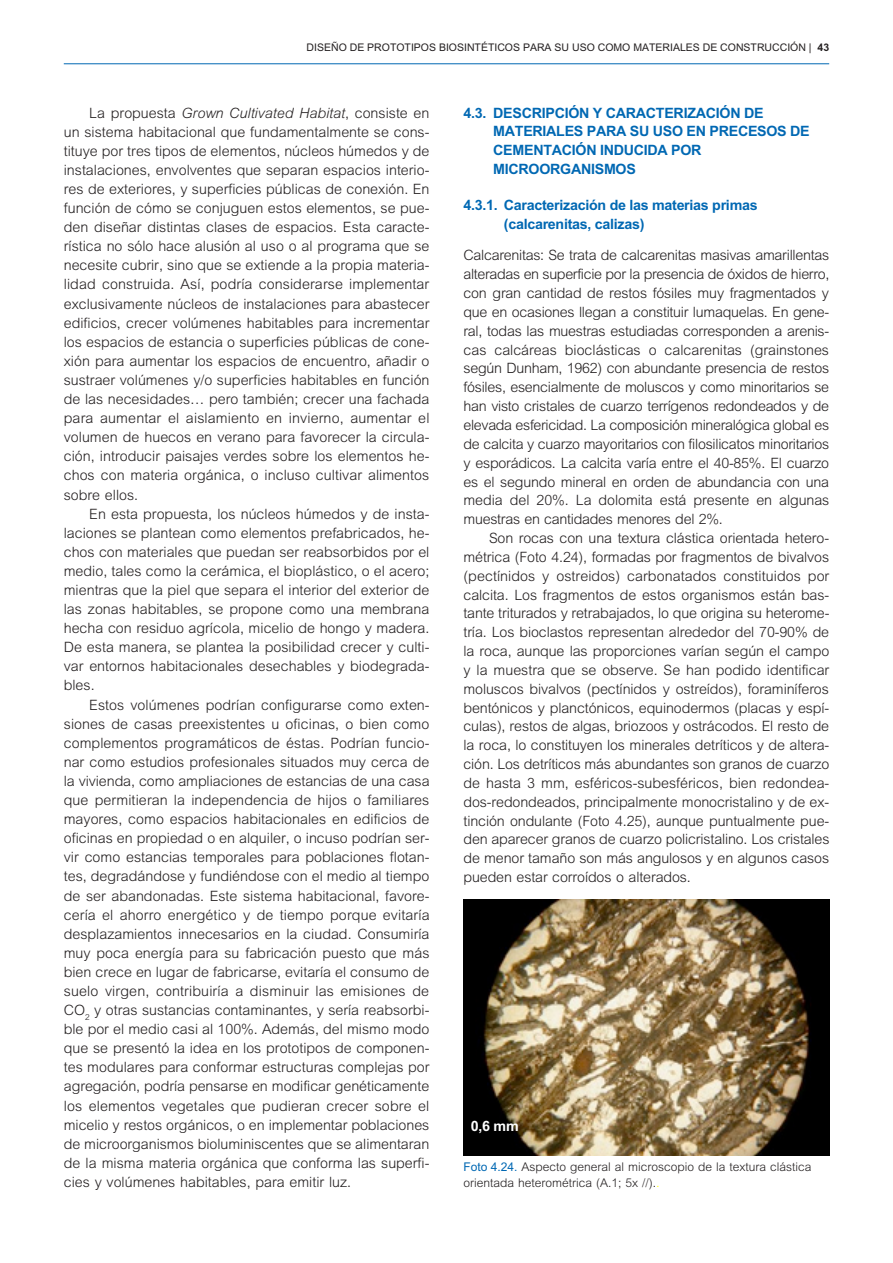
<style>
.page{position:relative;width:893px;height:1263px;background:#fff}
.page>*{position:absolute;margin:0;border:0;box-sizing:border-box;transform-origin:0 0}
.t1{font:300 14.25px/19px "M Arial";color:#231f20;text-align:justify}
.t2{font:700 14.25px/18.9px "M Arial";letter-spacing:-.02em;color:#0168b3}
.t3{font:700 14.25px "M Arial";color:#fff}
.t4{font:300 12px/15.9px "M Arial";color:#231f20}
.t5{font:10.5px "M Arial";color:#231f20}
.s1{font-weight:700}
.s2{font-style:italic}
.s3{font-weight:400;color:#0168b3}
.s4{font-style:italic;color:#ff0}
</style>
<div class="page">
<hr style="left:64px;top:63px;width:765px;height:1px;background:#0168b3">
<img style="left:463px;top:899px;width:366px;height:256px">
<p class="t5" style="left:307px;top:41px;width:225px">DI SEÑO DE PROTOTIPOS BI OSINTÉTICOS PARA</p>
<p class="t5" style="left:555px;top:41px;width:210px">SU USO COMO MATERIALES DE CONSTRUCCI</p>
<p class="t5" style="left:790px;top:41px;width:40px">ÓN | <span class="s1">43</span></p>
<p class="t1" style="left:64px;top:103px;width:367px;text-indent:26px">La propuesta <span class="s2">Grown Cultivated Habitat</span>, consiste en un sistema habitacional que fundamentalmente se cons&shy;tituye por tres tipos de elementos, núcleos húmedos y de instalaciones, envolventes que separan espacios interio&shy;res de exteriores, y superficies públicas de conexión. En función de cómo se conjuguen estos elementos, se pue&shy;den diseñar distintas clases de espacios. Esta caracte&shy;rística no sólo hace alusión al uso o al programa que se necesite cubrir, sino que se extiende a la propia materia&shy;lidad construida. Así, podría considerarse implementar exclusivamente núcleos de instalaciones para abastecer edificios, crecer volúmenes habitables para incrementar los espacios de estancia o superficies públicas de cone&shy;xión para aumentar los espacios de encuentro, añadir o sustraer volúmenes y/o superficies habitables en función de las necesidades… pero también; crecer una fachada para aumentar el aislamiento en invierno, aumentar el volumen de huecos en verano para favorecer la circula&shy;ción, introducir paisajes verdes sobre los elementos he&shy;chos con materia orgánica, o incluso cultivar alimentos sobre ellos.</p>
<p class="t1" style="left:64px;top:504px;width:367px;text-indent:26px">En esta propuesta, los núcleos húmedos y de insta&shy;laciones se plantean como elementos prefabricados, he&shy;chos con materiales que puedan ser reabsorbidos por el medio, tales como la cerámica, el bioplástico, o el acero; mientras que la piel que separa el interior del exterior de las zonas habitables, se propone como una membrana hecha con residuo agrícola, micelio de hongo y madera.<br>De esta manera, se plantea la posibilidad crecer y culti&shy;var entornos habitacionales desechables y biodegrada&shy;bles.</p>
<p class="t1" style="left:64px;top:695px;width:367px;text-indent:26px">Estos volúmenes podrían configurarse como exten&shy;siones de casas preexistentes u oficinas, o bien como complementos programáticos de éstas. Podrían funcio&shy;nar como estudios profesionales situados muy cerca de la vivienda, como ampliaciones de estancias de una casa que permitieran la independencia de hijos o familiares mayores, como espacios habitacionales en edificios de oficinas en propiedad o en alquiler, o incuso podrían ser&shy;vir como estancias temporales para poblaciones flotan&shy;tes, degradándose y fundiéndose con el medio al tiempo de ser abandonadas. Este sistema habitacional, favore&shy;cería el ahorro energético y de tiempo porque evitaría desplazamientos innecesarios en la ciudad. Consumiría muy poca energía para su fabricación puesto que más bien crece en lugar de fabricarse, evitaría el consumo de suelo virgen, contribuiría a disminuir las emisiones de CO<sub>2</sub> y otras sustancias contaminantes, y sería reabsorbi&shy;ble por el medio casi al 100%. Además, del mismo modo que se presentó la idea en los prototipos de componen&shy;tes modulares para conformar estructuras complejas por agregación, podría pensarse en modificar genéticamente los elementos vegetales que pudieran crecer sobre el micelio y restos orgánicos, o en implementar poblaciones de microorganismos bioluminiscentes que se alimentaran de la misma materia orgánica que conforma las superfi&shy;cies y volúmenes habitables, para emitir luz.</p>
<p class="t2" style="left:493px;top:103px;width:318px;text-indent:-30px">4.3. DESCRIPCIÓN Y CARACTERIZACIÓN DE<br>MATERIALES PARA SU USO EN PRECESOS DE<br>CEMENTACIÓN INDUCIDA POR<br>MICROORGANISMOS</p>
<p class="t2" style="left:504px;top:195px;width:255px;text-indent:-40px">4.3.1. Caracterización de las materias primas (calcarenitas, calizas)</p>
<p class="t1" style="left:463px;top:246px;width:367px">Calcarenitas: Se trata de calcarenitas masivas amarillentas alteradas en superficie por la presencia de óxidos de hierro, con gran cantidad de restos fósiles muy fragmentados y que en ocasiones llegan a constituir lumaquelas. En gene&shy;ral, todas las muestras estudiadas corresponden a arenis&shy;cas calcáreas bioclásticas o calcarenitas (grainstones según Dunham, 1962) con abundante presencia de restos fósiles, esencialmente de moluscos y como minoritarios se han visto cristales de cuarzo terrígenos redondeados y de elevada esfericidad. La composición mineralógica global es de calcita y cuarzo mayoritarios con filosilicatos minoritarios y esporádicos. La calcita varía entre el 40-85%. El cuarzo es el segundo mineral en orden de abundancia con una media del 20%. La dolomita está presente en algunas muestras en cantidades menores del 2%.</p>
<p class="t1" style="left:463px;top:528px;width:367px;text-indent:26px">Son rocas con una textura clástica orientada hetero&shy;métrica (Foto 4.24), formadas por fragmentos de bivalvos (pectínidos y ostreidos) carbonatados constituidos por calcita. Los fragmentos de estos organismos están bas&shy;tante triturados y retrabajados, lo que origina su heterome&shy;tría. Los bioclastos representan alrededor del 70-90% de la roca, aunque las proporciones varían según el campo y la muestra que se observe. Se han podido identificar moluscos bivalvos (pectínidos y ostreídos), foraminíferos bentónicos y planctónicos, equinodermos (placas y espí&shy;culas), restos de algas, briozoos y ostrácodos. El resto de la roca, lo constituyen los minerales detríticos y de altera&shy;ción. Los detríticos más abundantes son granos de cuarzo de hasta 3 mm, esféricos-subesféricos, bien redondea&shy;dos-redondeados, principalmente monocristalino y de ex&shy;tinción ondulante (Foto 4.25), aunque puntualmente pue&shy;den aparecer granos de cuarzo policristalino. Los cristales de menor tamaño son más angulosos y en algunos casos pueden estar corroídos o alterados.</p>
<p class="t3" style="left:471px;top:1118px;width:49px">0,6 mm</p>
<p class="t4" style="left:463px;top:1159px;width:350px"><span class="s3">Foto 4.24.</span> Aspecto general al microscopio de la textura clástica orientada heterométrica (A.1; 5x //).<span class="s4">.</span></p>
</div>
